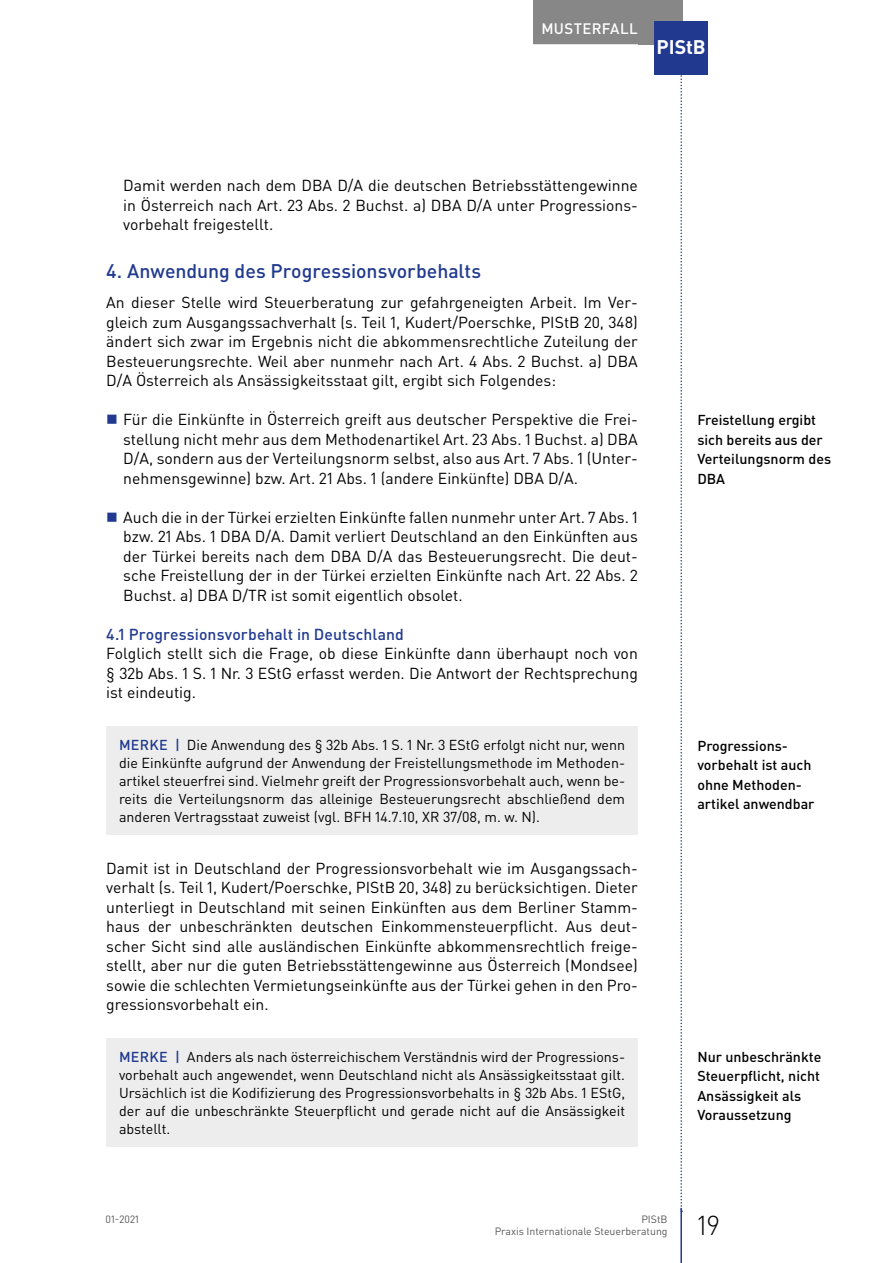
<style>
.page{position:relative;width:893px;height:1263px;background:#fff}
.page>*{position:absolute;margin:0;border:0;box-sizing:border-box;transform-origin:0 0}
.t1{font:300 27px "DIN Pro";color:#000}
.t2{font:500 19.5px "DIN Pro";letter-spacing:-.005em;color:#213a8f}
.t3{font:700 19.5px "DIN Pro";color:#fff}
.t4{font:15.75px/19.5px "DIN Pro";color:#000;text-align:justify}
.t5{font:500 15.75px "DIN Pro";letter-spacing:.005em;color:#213a8f}
.t6{font:500 15px "DIN Pro";letter-spacing:.02em;color:#fff}
.t7{font:14.25px/18px "DIN Pro";color:#000;text-align:justify}
.t8{font:500 14.25px/19.5px "DIN Pro";color:#000}
.t9{font:10.5px/12.8px "DIN Pro";color:#575756;text-align:right}
.s1{font-weight:500;color:#213a8f}
</style>
<div class="page">
<svg style="left:680px;top:74px;width:2px;height:1134px"></svg>
<div style="left:638px;top:0;width:44px;height:44px;background:#878787"></div>
<hr style="left:680px;top:1208px;width:2px;height:55px;background:#213a8f">
<div style="left:533px;top:0;width:113px;height:44px;background:#878787"></div>
<div style="left:655px;top:21px;width:53px;height:53px;background:#213a8f"></div>
<div style="left:106px;top:726px;width:532px;height:109px;background:#ededed"></div>
<div style="left:106px;top:1038px;width:532px;height:109px;background:#ededed"></div>
<p class="t6" style="left:541px;top:18px;width:98px">Musterfall</p>
<p class="t3" style="left:657px;top:33px;width:51px">PIStB</p>
<p class="t4" style="left:123px;top:175px;width:516px">Damit werden nach dem DBA D/A die deutschen Betriebsstättengewinne in Österreich nach Art. 23 Abs. 2 Buchst. a) DBA D/A unter Progressions&shy;vorbehalt freigestellt.</p>
<p class="t2" style="left:106px;top:258px;width:376px">4. Anwendung des Progressionsvorbehalts</p>
<p class="t4" style="left:106px;top:292px;width:533px">An dieser Stelle wird Steuerberatung zur gefahrgeneigten Arbeit. Im Ver&shy;gleich zum Ausgangssachverhalt (s. Teil 1, Kudert/Poerschke, PIStB 20, 348) ändert sich zwar im Ergebnis nicht die abkommensrechtliche Zuteilung der Besteuerungsrechte. Weil aber nunmehr nach Art. 4 Abs. 2 Buchst. a) DBA D/A Österreich als Ansässigkeitsstaat gilt, ergibt sich Folgendes:</p>
<p class="t4" style="left:123px;top:409px;width:516px">Für die Einkünfte in Österreich greift aus deutscher Perspektive die Frei&shy;stellung nicht mehr aus dem Methodenartikel Art. 23 Abs. 1 Buchst. a) DBA D/A, sondern aus der Verteilungsnorm selbst, also aus Art. 7 Abs. 1 (Unter&shy;nehmensgewinne) bzw. Art. 21 Abs. 1 (andere Einkünfte) DBA D/A.</p>
<p class="t4" style="left:123px;top:507px;width:516px">Auch die in der Türkei erzielten Einkünfte fallen nunmehr unter Art. 7 Abs. 1 bzw. 21 Abs. 1 DBA D/A. Damit verliert Deutschland an den Einkünften aus der Türkei bereits nach dem DBA D/A das Besteuerungsrecht. Die deut&shy;sche Freistellung der in der Türkei erzielten Einkünfte nach Art. 22 Abs. 2<br>Buchst. a) DBA D/TR ist somit eigentlich obsolet.</p>
<p class="t5" style="left:106px;top:623px;width:299px">4.1 Progressionsvorbehalt in Deutschland</p>
<p class="t4" style="left:106px;top:643px;width:533px">Folglich stellt sich die Frage, ob diese Einkünfte dann überhaupt noch von § 32b Abs. 1 S. 1 Nr. 3 EStG erfasst werden. Die Antwort der Rechtsprechung ist eindeutig.</p>
<p class="t7" style="left:119px;top:735px;width:508px"><span class="s1">MERKE |</span> Die Anwendung des § 32b Abs. 1 S. 1 Nr. 3 EStG erfolgt nicht nur, wenn die Einkünfte aufgrund der Anwendung der Freistellungsmethode im Methoden&shy;artikel steuerfrei sind. Vielmehr greift der Progressionsvorbehalt auch, wenn be&shy;reits die Verteilungsnorm das alleinige Besteuerungsrecht abschließend dem anderen Vertragsstaat zuweist (vgl. BFH 14.7.10, XR 37/08, m. w. N).</p>
<p class="t4" style="left:106px;top:858px;width:533px">Damit ist in Deutschland der Progressionsvorbehalt wie im Ausgangssach&shy;verhalt (s. Teil 1, Kudert/Poerschke, PIStB 20, 348) zu berücksichtigen. Dieter unterliegt in Deutschland mit seinen Einkünften aus dem Berliner Stamm&shy;haus der unbeschränkten deutschen Einkommensteuerpflicht. Aus deut&shy;scher Sicht sind alle ausländischen Einkünfte abkommensrechtlich freige&shy;stellt, aber nur die guten Betriebsstättengewinne aus Österreich (Mondsee) sowie die schlechten Vermietungseinkünfte aus der Türkei gehen in den Pro&shy;gressionsvorbehalt ein.</p>
<p class="t7" style="left:119px;top:1047px;width:508px"><span class="s1">MERKE |</span> Anders als nach österreichischem Verständnis wird der Progressions&shy;vorbehalt auch angewendet, wenn Deutschland nicht als Ansässigkeitsstaat gilt.<br>Ursächlich ist die Kodifizierung des Progressionsvorbehalts in § 32b Abs. 1 EStG, der auf die unbeschränkte Steuerpflicht und gerade nicht auf die Ansässigkeit abstellt.</p>
<p class="t8" style="left:697px;top:410px;width:135px">Freistellung ergibt sich bereits aus der<br>Verteilungsnorm des<br>DBA</p>
<p class="t8" style="left:697px;top:735px;width:119px">Progressions&shy;vorbehalt ist auch ohne Methoden&shy;artikel anwendbar</p>
<p class="t8" style="left:697px;top:1046px;width:125px">Nur unbeschränkte<br>Steuerpflicht, nicht<br>Ansässigkeit als<br>Voraussetzung</p>
<p class="t9" style="left:106px;top:1212px;width:35px">01-2021</p>
<p class="t9" style="left:495px;top:1212px;width:174px">PIStB<br>Praxis Internationale Steuerberatung</p>
<h1 class="t1" style="left:697px;top:1207px;width:24px">19</h1>
</div>
